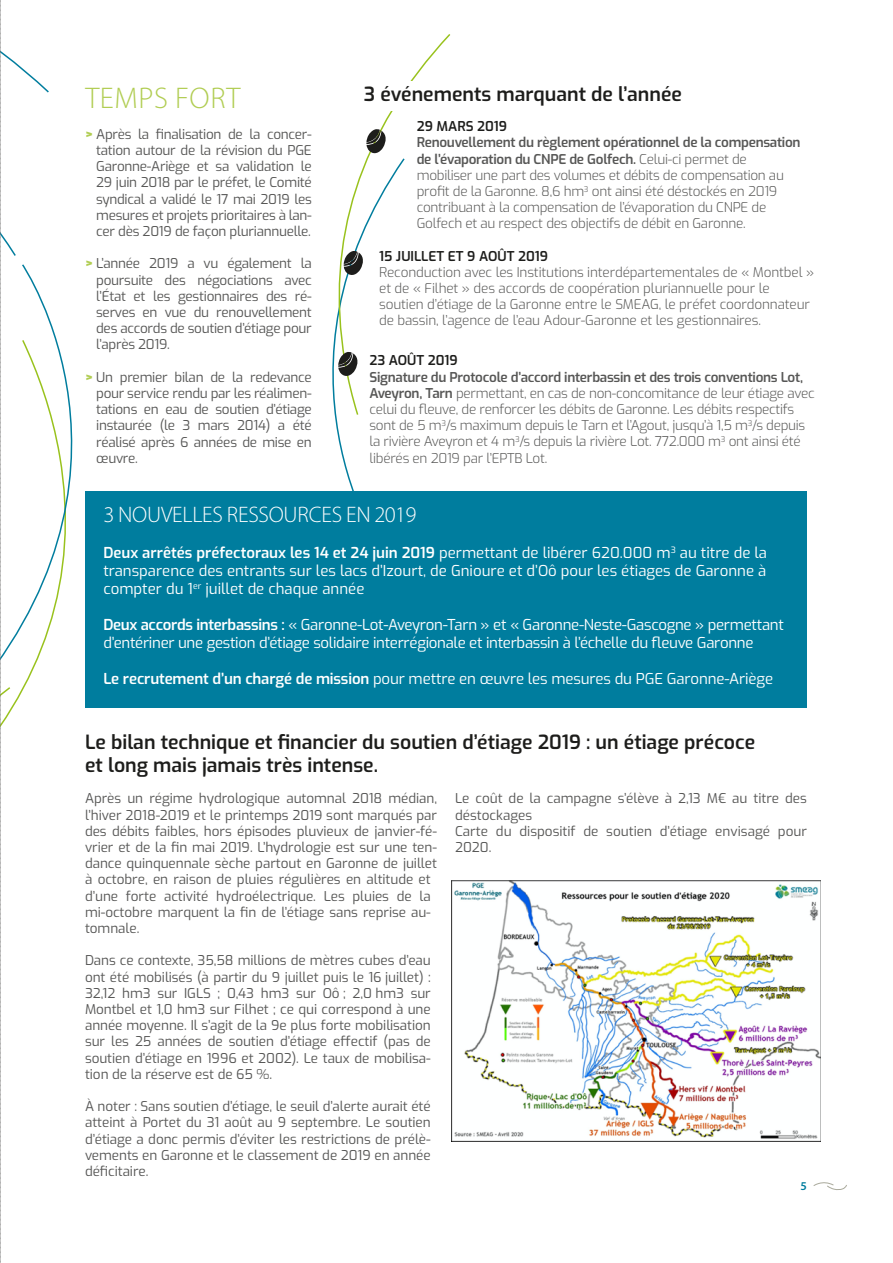
<style>
.page{position:relative;width:893px;height:1263px;background:#fff}
.page>*{position:absolute;margin:0;border:0;box-sizing:border-box;transform-origin:0 0}
.t1{font:300 30px "Myriad Pro";letter-spacing:.02em;color:#b1cd53}
.t2{font:300 22.5px "Myriad Pro";letter-spacing:-.01em;color:#fff}
.t3{font:600 19.5px/23.4px "Exo";color:#1d1d1b}
.t4{font:15px/18px "Exo";letter-spacing:-.02em;color:#fff;text-align:justify}
.t5{font:13.5px/16.2px "Exo";letter-spacing:-.005em;color:#575756;text-align:justify}
.t6{font:300 13.5px/16.2px "Exo";letter-spacing:-.02em;color:#575756}
.t7{font:600 13.5px "Exo";color:#1d1d1b}
.t8{font:600 12px "Myriad Pro";color:#007d9e}
.s1{font-weight:800;color:#b1cd53}
.s2{font-weight:600}
</style>
<div class="page">
<div style="left:85px;top:491px;width:722px;height:217px;background:#007d9e"></div>
<svg style="left:813px;top:1182px;width:34px;height:8px"></svg>
<svg style="left:332px;top:34px;width:119px;height:382px"></svg>
<svg style="left:338px;top:352px;width:21px;height:26px"></svg>
<svg style="left:344px;top:251px;width:20px;height:26px"></svg>
<svg style="left:366px;top:129px;width:21px;height:26px"></svg>
<svg style="left:0;top:0;width:73px;height:1263px"></svg>
<img style="left:452px;top:881px;width:369px;height:261px">
<div style="left:364px;top:81px;width:406px;height:30px;background:#fff"></div>
<h1 class="t1" style="left:85px;top:79px;width:157px">TEMPS FORT</h1>
<p class="t5" style="left:96px;top:125px;width:217px;text-indent:-11px"><span class="s1">&gt;</span> Après la finalisation de la concer&shy;tation autour de la révision du PGE Garonne-Ariège et sa validation le 29 juin 2018 par le préfet, le Comité syndical a validé le 17 mai 2019 les mesures et projets prioritaires à lan&shy;cer dès 2019 de façon pluriannuelle.</p>
<p class="t5" style="left:96px;top:255px;width:217px;text-indent:-11px"><span class="s1">&gt;</span> L’année 2019 a vu également la poursuite des négociations avec l’État et les gestionnaires des ré&shy;serves en vue du renouvellement des accords de soutien d’étiage pour l’après 2019.</p>
<p class="t5" style="left:96px;top:368px;width:217px;text-indent:-11px"><span class="s1">&gt;</span> Un premier bilan de la redevance pour service rendu par les réalimen&shy;tations en eau de soutien d’étiage instaurée (le 3 mars 2014) a été réalisé après 6 années de mise en œuvre.</p>
<h3 class="t3" style="left:364px;top:81px;width:320px">3 événements marquant de l’année</h3>
<p class="t7" style="left:417px;top:116px;width:92px">29 MARS 2019</p>
<p class="t6" style="left:417px;top:134px;width:385px"><span class="s2">Renouvellement du règlement opérationnel de la compensation de l’évaporation du CNPE de Golfech.</span> Celui-ci permet de mobiliser une part des volumes et débits de compensation au profit de la Garonne. 8,6 hm<sup>3</sup> ont ainsi été déstockés en 2019 contribuant à la compensation de l’évaporation du CNPE de Golfech et au respect des objectifs de débit en Garonne.</p>
<p class="t7" style="left:379px;top:245px;width:170px">15 JUILLET ET 9 AOÛT 2019</p>
<p class="t6" style="left:379px;top:263px;width:437px">Reconduction avec les Institutions interdépartementales de « Montbel » et de « Filhet » des accords de coopération pluriannuelle pour le soutien d’étiage de la Garonne entre le SMEAG, le préfet coordonnateur de bassin, l’agence de l’eau Adour-Garonne et les gestionnaires.</p>
<p class="t7" style="left:369px;top:350px;width:90px">23 AOÛT 2019</p>
<p class="t6" style="left:369px;top:368px;width:447px"><span class="s2">Signature du Protocole d’accord interbassin et des trois conventions Lot, Aveyron, Tarn</span> permettant, en cas de non-concomitance de leur étiage avec celui du fleuve, de renforcer les débits de Garonne. Les débits respectifs sont de 5 m<sup>3</sup>/s maximum depuis le Tarn et l’Agout, jusqu’à 1,5 m<sup>3</sup>/s depuis la rivière Aveyron et 4 m<sup>3</sup>/s depuis la rivière Lot. 772.000 m<sup>3</sup> ont ainsi été libérés en 2019 par l’EPTB Lot.</p>
<h2 class="t2" style="left:103px;top:501px;width:315px">3 NOUVELLES RESSOURCES EN 2019</h2>
<p class="t4" style="left:103px;top:543px;width:665px"><span class="s2">Deux arrêtés préfectoraux les 14 et 24 juin 2019</span> permettant de libérer 620.000 m<sup>3</sup> au titre de la transparence des entrants sur les lacs d’Izourt, de Gnioure et d’Oô pour les étiages de Garonne à compter du 1<sup>er</sup> juillet de chaque année</p>
<p class="t4" style="left:103px;top:615px;width:682px"><span class="s2">Deux accords interbassins :</span> « Garonne-Lot-Aveyron-Tarn » et « Garonne-Neste-Gascogne » permettant d’entériner une gestion d’étiage solidaire interrégionale et interbassin à l’échelle du fleuve Garonne</p>
<p class="t4" style="left:103px;top:669px;width:671px"><span class="s2">Le recrutement d’un chargé de mission</span> pour mettre en œuvre les mesures du PGE Garonne-Ariège</p>
<h3 class="t3" style="left:85px;top:729px;width:672px">Le bilan technique et financier du soutien d’étiage 2019 : un étiage précoce et long mais jamais très intense.</h3>
<p class="t5" style="left:85px;top:790px;width:353px;text-align:left">Après un régime hydrologique automnal 2018 médian, l’hiver 2018-2019 et le printemps 2019 sont marqués par des débits faibles, hors épisodes pluvieux de janvier-fé&shy;vrier et de la fin mai 2019. L’hydrologie est sur une ten&shy;dance quinquennale sèche partout en Garonne de juillet à octobre, en raison de pluies régulières en altitude et d’une forte activité hydroélectrique. Les pluies de la mi-octobre marquent la fin de l’étiage sans reprise au&shy;tomnale.</p>
<p class="t5" style="left:85px;top:952px;width:347px">Dans ce contexte, 35,58 millions de mètres cubes d’eau ont été mobilisés (à partir du 9 juillet puis le 16 juillet) :<br>32,12 hm3 sur IGLS ; 0,43 hm3 sur Oô ; 2,0 hm3 sur Montbel et 1,0 hm3 sur Filhet ; ce qui correspond à une année moyenne. Il s’agit de la 9e plus forte mobilisation sur les 25 années de soutien d’étiage effectif (pas de soutien d’étiage en 1996 et 2002). Le taux de mobilisa&shy;tion de la réserve est de 65 %.</p>
<p class="t5" style="left:85px;top:1097px;width:347px">À noter : Sans soutien d’étiage, le seuil d’alerte aurait été atteint à Portet du 31 août au 9 septembre. Le soutien d’étiage a donc permis d’éviter les restrictions de prélè&shy;vements en Garonne et le classement de 2019 en année déficitaire.</p>
<p class="t5" style="left:455px;top:790px;width:353px;text-align:left">Le coût de la campagne s’élève à 2,13 M€ au titre des déstockages<br>Carte du dispositif de soutien d’étiage envisagé pour<br>2020.</p>
<p class="t8" style="left:801px;top:1179px;width:8px">5</p>
</div>
